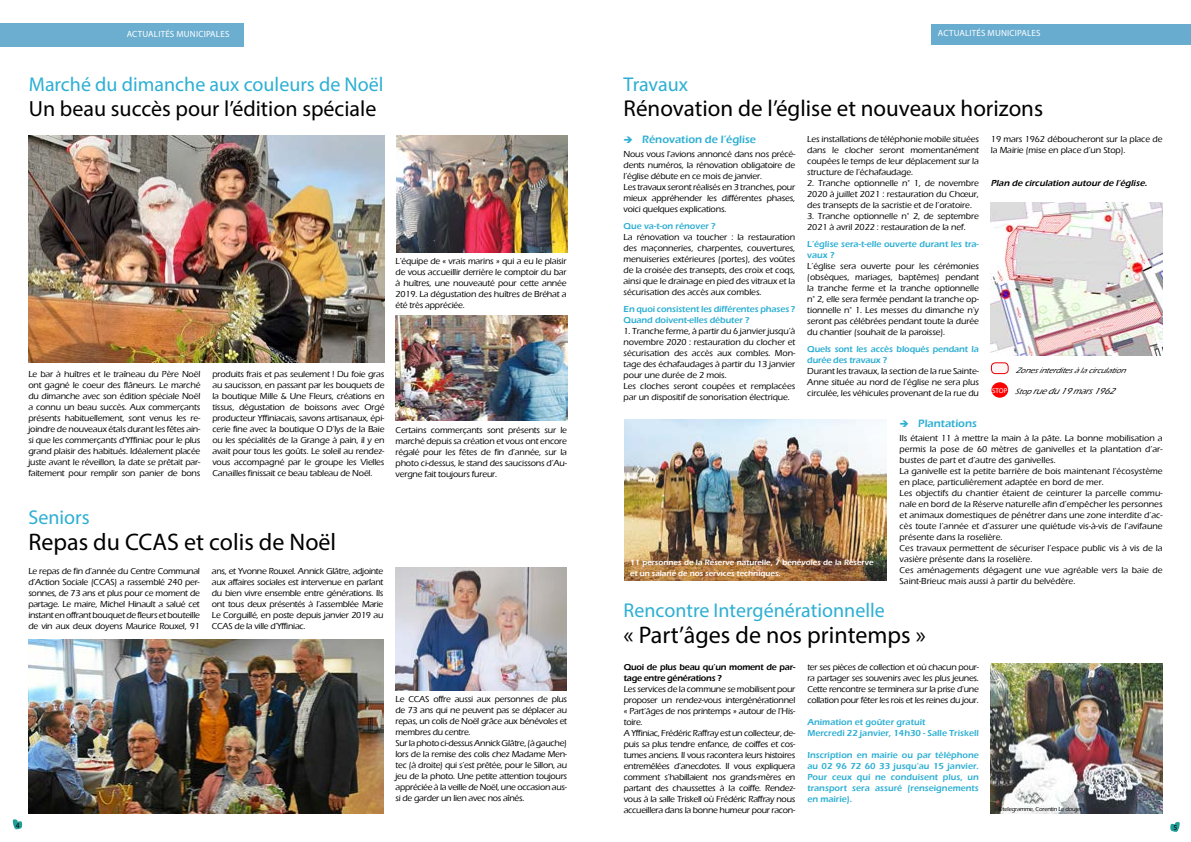
<style>
.page{position:relative;width:1191px;height:842px;background:#fff}
.page>*{position:absolute;margin:0;border:0;box-sizing:border-box;transform-origin:0 0}
.t1{font:24px "Myriad Pro";color:#000}
.t2{font:23px "Myriad Pro";color:#000}
.t3{font:22px "Myriad Pro";color:#000}
.t4{font:20px "Myriad Pro";color:#2dafd3}
.t5{font:600 11px "Eras ITC";color:#2dafd3}
.t6{font:500 9px/11px "Eras ITC";letter-spacing:-.02em;color:#000;text-align:justify}
.t7{font:500 9px/11px "Eras ITC";color:#000}
.t8{font:600 9px/11px "Eras ITC";color:#2dafd3}
.t9{font:600 9px/11px "Eras ITC";letter-spacing:-.03em;color:#000}
.t10{font:600 9px/11px "Eras ITC";letter-spacing:-.02em;color:#2dafd3}
.t11{font:9px "Myriad Pro";letter-spacing:.02em;color:#fff}
.t12{font:italic 600 9px "Eras ITC";color:#000}
.t13{font:italic 500 9px "Eras ITC";color:#000}
.t14{font:600 8px/11px "Eras ITC";color:#fff}
.t15{font:italic 500 8px "Eras ITC";color:#000}
.t16{font:7.7px "Myriad Pro";color:#000}
.t17{font:7px "Myriad Pro";color:#fff}
.t18{font:500 6px "Eras ITC";letter-spacing:-.03em;color:#000}
.s1{font-size:8px}
</style>
<div class="page">
<svg style="left:12px;top:819px;width:11px;height:11px"></svg>
<svg style="left:1170px;top:822px;width:10px;height:10px"></svg>
<div style="left:932px;top:24px;width:259px;height:21px;background:#68accf"></div>
<div style="left:0;top:23px;width:243px;height:24px;background:#6baed0"></div>
<img style="left:624px;top:419px;width:262px;height:161px">
<img style="left:990px;top:664px;width:172px;height:150px">
<img style="left:395px;top:567px;width:172px;height:123px">
<img style="left:991px;top:202px;width:171px;height:153px">
<img style="left:28px;top:136px;width:356px;height:227px">
<img style="left:396px;top:136px;width:171px;height:116px">
<img style="left:395px;top:315px;width:172px;height:106px">
<img style="left:28px;top:640px;width:355px;height:174px">
<div style="left:991px;top:363px;width:17px;height:11px;background:#fdf5f5;border-radius:4px"></div>
<div style="left:991px;top:362px;width:17px;height:12px;border:1px solid #e90005;border-radius:4px"></div>
<div style="left:991px;top:382px;width:17px;height:16px;background:#fc0000;border-radius:50%"></div>
<p class="t11" style="left:127px;top:28px;width:22px">ACTUALI</p>
<p class="t11" style="left:161px;top:28px;width:22px">TÉS MUNICIPALES</p>
<p class="t11" style="left:949px;top:27px;width:10px">TUALI</p>
<p class="t11" style="left:971px;top:27px;width:22px">TÉS MUNICIPALES</p>
<p class="t11" style="left:937px;top:27px;width:7px">AC</p>
<h3 class="t4" style="left:29px;top:72px;width:356px">Marché du dimanche aux couleurs de Noël</h3>
<h3 class="t3" style="left:29px;top:95px;width:349px">Un beau succès pour l’édition spéciale</h3>
<p class="t6" style="left:395px;top:255px;width:173px">L’équipe de « vrais marins » qui a eu le plaisir de vous accueillir derrière le comptoir du bar à huîtres, une nouveauté pour cette année 2019. La dégustation des huîtres de Bréhat a été très appréciée.</p>
<p class="t6" style="left:28px;top:368px;width:174px">Le bar à huîtres et le traîneau du Père Noël ont gagné le coeur des flâneurs. Le marché du dimanche avec son édition spéciale Noël a connu un beau succès. Aux commerçants présents habituellement, sont venus les re&shy;joindre de nouveaux étals durant les fêtes ain&shy;si que les commerçants d’Yffiniac pour le plus grand plaisir des habitués. Idéalement placée juste avant le réveillon, la date se prêtait par&shy;faitement pour remplir son panier de bons</p>
<p class="t6" style="left:212px;top:368px;width:174px">produits frais et pas seulement ! Du foie gras au saucisson, en passant par les bouquets de la boutique Mille &amp; Une Fleurs, créations en tissus, dégustation de boissons avec Orgé producteur Yffiniacais, savons artisanaux, épi&shy;cerie fine avec la boutique O D’lys de la Baie ou les spécialités de la Grange à pain, il y en avait pour tous les goûts. Le soleil au rendez&shy;vous accompagné par le groupe les Vielles Canailles finissait ce beau tableau de Noël.</p>
<p class="t6" style="left:395px;top:424px;width:173px">Certains commerçants sont présents sur le marché depuis sa création et vous ont encore régalé pour les fêtes de fin d’année, sur la photo ci-dessus, le stand des saucissons d’Au&shy;vergne fait toujours fureur.</p>
<h3 class="t4" style="left:28px;top:505px;width:63px">Seniors</h3>
<h1 class="t1" style="left:28px;top:527px;width:111px">Repas du CCAS</h1>
<h1 class="t1" style="left:184px;top:527px;width:154px">et colis de Noël</h1>
<p class="t6" style="left:28px;top:565px;width:173px">Le repas de fin d’année du Centre Communal d’Action Sociale (CCAS) a rassemblé 240 per&shy;sonnes, de 73 ans et plus pour ce moment de partage. Le maire, Michel Hinault a salué cet instant en offrant bouquet de fleurs et bouteille de vin aux deux doyens Maurice Rouxel, 91</p>
<p class="t6" style="left:212px;top:565px;width:173px">ans, et Yvonne Rouxel. Annick Glâtre, adjointe aux affaires sociales est intervenue en parlant du bien vivre ensemble entre générations. Ils ont tous deux présentés à l’assemblée Marie Le Corguillé, en poste depuis janvier 2019 au CCAS de la ville d’Yffiniac.</p>
<p class="t16" style="left:16px;top:820px;width:5px">4</p>
<p class="t6" style="left:395px;top:694px;width:173px;text-align:left">Le CCAS offre aussi aux personnes de plus de 73 ans qui ne peuvent pas se déplacer au repas, un colis de Noël grâce aux bénévoles et membres du centre.<br>Sur la photo ci-dessus Annick Glâtre, (à gauche) lors de la remise des colis chez Madame Men&shy;tec (à droite) qui s’est prêtée, pour le Sillon, au jeu de la photo. Une petite attention toujours appréciée à la veille de Noël, une occasion aus&shy;si de garder un lien avec nos aînés.</p>
<h3 class="t4" style="left:623px;top:72px;width:66px">Travaux</h3>
<h2 class="t2" style="left:623px;top:94px;width:421px">Rénovation de l’église et nouveaux horizons</h2>
<p class="t5" style="left:623px;top:133px;width:134px">➔ Rénovation de l’église</p>
<p class="t6" style="left:623px;top:149px;width:173px;text-align:left">Nous vous l’avions annoncé dans nos précé&shy;dents numéros, la rénovation obligatoire de l’église débute en ce mois de janvier.<br>Les travaux seront réalisés en 3 tranches, pour mieux appréhender les différentes phases, voici quelques explications.</p>
<p class="t8" style="left:623px;top:221px;width:93px">Que va-t-on rénover ?</p>
<p class="t6" style="left:623px;top:232px;width:173px">La rénovation va toucher : la restauration des maçonneries, charpentes, couvertures, menuiseries extérieures (portes), des voûtes de la croisée des transepts, des croix et coqs, ainsi que le drainage en pied des vitraux et la sécurisation des accès aux combles.</p>
<p class="t8" style="left:623px;top:304px;width:173px">En quoi consistent les différentes phases ?<br>Quand doivent-elles débuter ?</p>
<p class="t6" style="left:623px;top:326px;width:173px;text-align:left">1. Tranche ferme, à partir du 6 janvier jusqu’à novembre 2020 : restauration du clocher et sécurisation des accès aux combles. Mon&shy;tage des échafaudages à partir du 13 janvier pour une durée de 2 mois.<br>Les cloches seront coupées et remplacées par un dispositif de sonorisation électrique.</p>
<p class="t6" style="left:807px;top:134px;width:173px">Les installations de téléphonie mobile situées dans le clocher seront momentanément coupées le temps de leur déplacement sur la structure de l’échafaudage.</p>
<p class="t6" style="left:807px;top:178px;width:173px">2. Tranche optionnelle n° 1, de novembre 2020 à juillet 2021 : restauration du Chœur, des transepts de la sacristie et de l’oratoire.</p>
<p class="t6" style="left:807px;top:211px;width:173px">3. Tranche optionnelle n° 2, de septembre<br>2021 à avril 2022 : restauration de la nef.</p>
<p class="t8" style="left:807px;top:239px;width:173px">L’église sera-t-elle ouverte durant les tra&shy;vaux ?</p>
<p class="t6" style="left:807px;top:261px;width:173px">L’église sera ouverte pour les cérémonies (obsèques, mariages, baptêmes) pendant la tranche ferme et la tranche optionnelle n° 2, elle sera fermée pendant la tranche op&shy;tionnelle n° 1. Les messes du dimanche n’y seront pas célébrées pendant toute la durée du chantier (souhait de la paroisse).</p>
<p class="t10" style="left:807px;top:344px;width:173px">Quels sont les accès bloqués pendant la durée des travaux ?</p>
<p class="t6" style="left:807px;top:366px;width:173px">Durant les travaux, la section de la rue Sainte-Anne située au nord de l’église ne sera plus circulée, les véhicules provenant de la rue du</p>
<p class="t6" style="left:991px;top:134px;width:173px">19 mars 1962 déboucheront sur la place de la Mairie (mise en place d’un Stop).</p>
<p class="t12" style="left:991px;top:178px;width:159px">Plan de circulation autour de l’église.</p>
<p class="t17" style="left:992px;top:386px;width:12px">STOP</p>
<p class="t15" style="left:1015px;top:366px;width:115px">Zonesinterditesàlacirculation</p>
<p class="t13" style="left:1015px;top:386px;width:106px"><span class="s1">Stop</span>ruedu19mars1962</p>
<p class="t14" style="left:630px;top:557px;width:245px">11 personnes de la Réserve naturelle, 7 bénévoles de la Réserve et un salarié de nos services techniques.</p>
<p class="t5" style="left:899px;top:417px;width:79px">➔ Plantations</p>
<p class="t7" style="left:899px;top:433px;width:264px">Ils étaient 11 à mettre la main à la pâte. La bonne mobilisation a permis la pose de 60 mètres de ganivelles et la plantation d‘ar&shy;bustes de part et d’autre des ganivelles.<br>La ganivelle est la petite barrière de bois maintenant l’écosystème en place, particulièrement adaptée en bord de mer.<br>Les objectifs du chantier étaient de ceinturer la parcelle commu&shy;nale en bord de la Réserve naturelle afin d’empêcher les personnes et animaux domestiques de pénétrer dans une zone interdite d’ac&shy;cès toute l’année et d’assurer une quiétude vis-à-vis de l’avifaune présente dans la roselière.<br>Ces travaux permettent de sécuriser l’espace public vis à vis de la vasière présente dans la roselière.<br>Ces aménagements dégagent une vue agréable vers la baie de Saint-Brieuc mais aussi à partir du belvédère.</p>
<h3 class="t4" style="left:623px;top:598px;width:263px">Rencontre I ntergénérationnelle</h3>
<h1 class="t1" style="left:623px;top:620px;width:304px">« Part’âges de nos printemps »</h1>
<p class="t9" style="left:624px;top:661px;width:173px">Quoi de plus beau qu’un moment de par&shy;tage entre générations ?</p>
<p class="t6" style="left:624px;top:683px;width:173px;text-align:left">Les services de la commune se mobilisent pour proposer un rendez-vous intergénérationnel « Part’âges de nos printemps » autour de l’His&shy;toire.<br>A Yffiniac, Frédéric Raffray est un collecteur, de&shy;puis sa plus tendre enfance, de coiffes et cos&shy;tumes anciens. Il vous racontera leurs histoires entremêlées d’anecdotes. Il vous expliquera comment s’habillaient nos grands-mères en partant des chaussettes à la coiffe. Rendez&shy;vous à la salle Triskell où Frédéric Raffray nous accueillera dans la bonne humeur pour racon-</p>
<p class="t6" style="left:807px;top:661px;width:173px">ter ses pièces de collection et où chacun pour&shy;ra partager ses souvenirs avec les plus jeunes.<br>Cette rencontre se terminera sur la prise d’une collation pour fêter les rois et les reines du jour.</p>
<p class="t8" style="left:807px;top:716px;width:173px">Animation et goûter gratuit<br>Mercredi 22 janvier, 14h30 - Salle Triskell</p>
<p class="t8" style="left:807px;top:749px;width:173px;text-align:justify">Inscription en mairie ou par téléphone au 02 96 72 60 33 jusqu’au 15 janvier.<br>Pour ceux qui ne conduisent plus, un transport sera assuré (renseignements en mairie).</p>
<p class="t18" style="left:998px;top:806px;width:85px">©telegramme, Corentin Le doujet</p>
<p class="t16" style="left:1173px;top:823px;width:5px">5</p>
</div>
